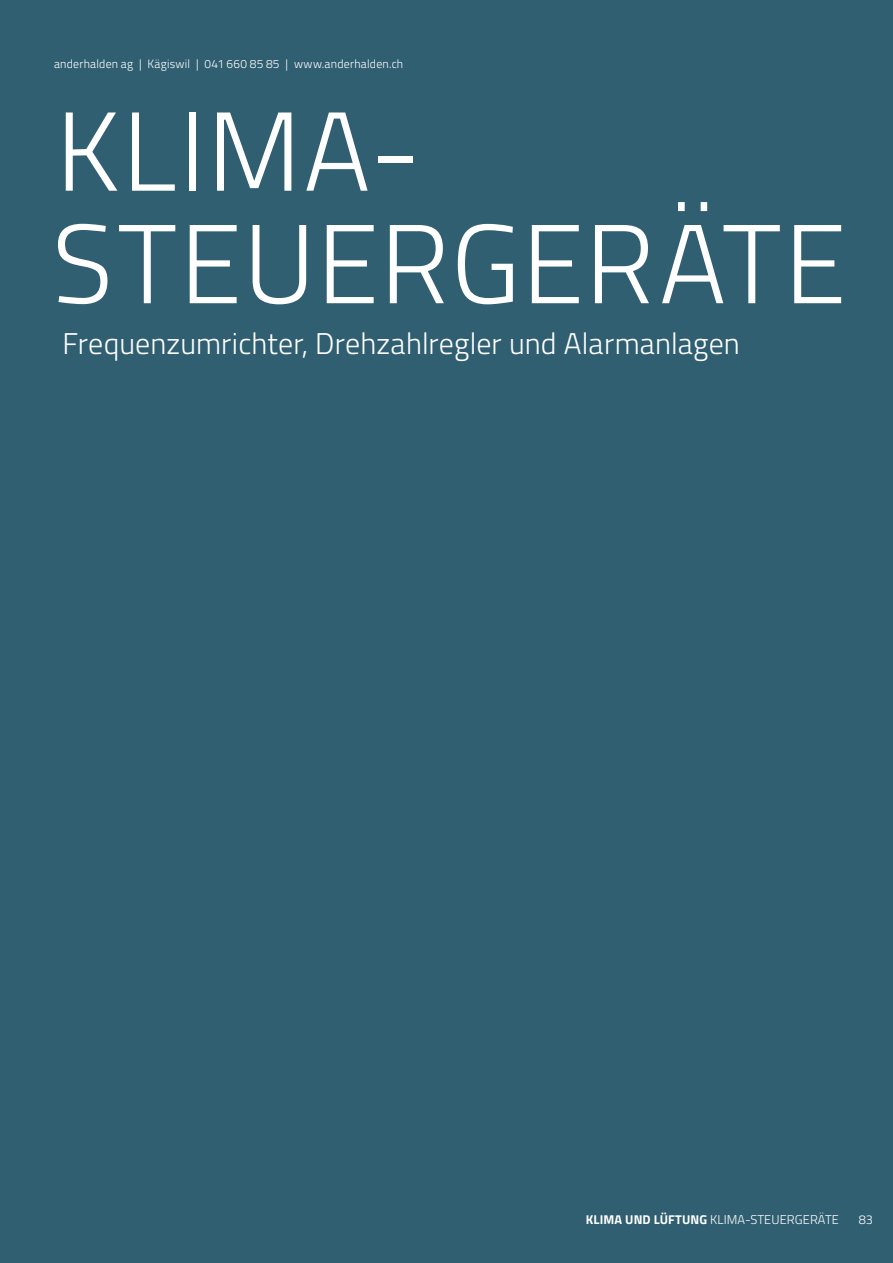
<style>
.page{position:relative;width:893px;height:1263px;background:#305f71}
.page>*{position:absolute;margin:0;border:0;box-sizing:border-box;transform-origin:0 0}
.Haupttitel_Light_75pt{font:300 112.5px/112.5px "Titillium Web";letter-spacing:.015em;color:#fff}
.Untertitel_Light_20pt{font:300 30px "Titillium Web";letter-spacing:.005em;color:#fff}
.t1{font:300 12.75px "Titillium Web";letter-spacing:.01em;color:#fff}
.Copy_Light_9pt{font:300 12px "Titillium Web";letter-spacing:.02em;color:#fff}
.s1{font-weight:700}
</style>
<div class="page">
<p class="Copy_Light_9pt" style="left:54px;top:55px;width:351px">anderhalden ag | Kägiswil | 041 660 85 85 | www.anderhalden.ch</p>
<p class="Haupttitel_Light_75pt" style="left:52px;top:90px;width:796px">KLIMA-<br>STEUERGERÄTE</p>
<p class="Untertitel_Light_20pt" style="left:63px;top:322px;width:679px">Frequenzumrichter, Drehzahlregler und Alarmanlagen</p>
<p class="t1" style="left:586px;top:1210px;width:254px"><span class="s1">KLIMA UND LÜFTUNG</span> KLIMA-STEUERGERÄTE</p>
<p class="t1" style="left:859px;top:1210px;width:16px">83</p>
</div>
